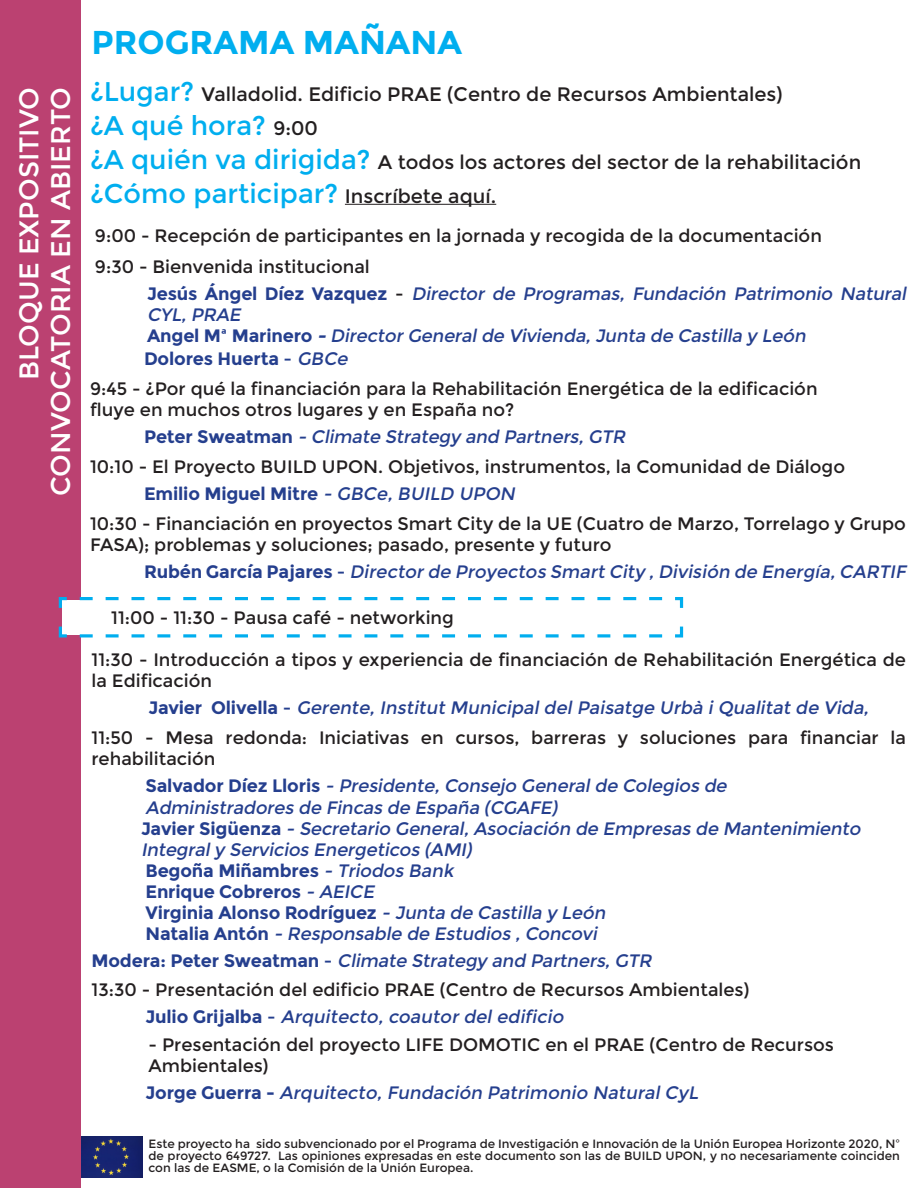
<style>
.page{position:relative;width:918px;height:1188px;background:#fff}
.page>*{position:absolute;margin:0;border:0;box-sizing:border-box;transform-origin:0 0}
.t1{font:700 33px "Montserrat";color:#00aeef}
.Texto{font:27px "Montserrat";color:#00aeef}
.Paragraph_Style_2{font:27px "Montserrat";color:#fff}
.Texto-2{font:19.5px "Montserrat";color:#231f20}
.Texto-3{font:18px/21px "Montserrat";color:#231f20}
.Texto-4{font:italic 18px/21px "Montserrat";color:#253f8e}
.Texto-5{font:700 18px "Montserrat";letter-spacing:-.01em;color:#253f8e}
.Texto-6{font:12px/12px "Montserrat";color:#231f20;text-align:justify}
.s1{font-size:27px;color:#00aeef}
.s2{font-size:19.5px;color:#231f20}
.s3{font-weight:700;font-style:normal}
.s4{font-style:normal;color:#231f20}
.s5{font-weight:700}
.s6{font-weight:400}
.s7{font-weight:400;font-style:italic}
.s8{font-style:normal}
</style>
<div class="page">
<div style="left:0;top:0;width:81px;height:1188px;background:#bb4171"></div>
<img style="left:81px;top:1137px;width:61px;height:40px">
<hr style="left:345px;top:204px;width:151px;height:1px;background:#231f20">
<svg style="left:58px;top:597px;width:626px;height:41px"></svg>
<p class="Paragraph_Style_2" style="left:13px;top:380px;width:295px;rotate:-90deg">BLOQUE EXPOSITIVO</p>
<p class="Paragraph_Style_2" style="left:45px;top:496px;width:411px;rotate:-90deg">CONVOCATORIA EN ABIERTO</p>
<p class="t1" style="left:92px;top:23px;width:372px">PROGRAMA MAÑANA</p>
<p class="Texto-2" style="left:90px;top:83px;width:694px"><span class="s1">¿Lugar?</span> Valladolid. Edificio PRAE (Centro de Recursos Ambientales)</p>
<p class="Texto" style="left:90px;top:110px;width:230px">¿A qué hora? <span class="s2">9:00</span></p>
<p class="Texto-2" style="left:90px;top:151px;width:773px"><span class="s1">¿A quién va dirigida?</span> A todos los actores del sector de la rehabilitación</p>
<p class="Texto" style="left:90px;top:178px;width:408px">¿Cómo participar? <span class="s2">Inscríbete aquí.</span></p>
<p class="Texto-3" style="left:95px;top:225px;width:729px">9:00 - Recepción de participantes en la jornada y recogida de la documentación</p>
<p class="Texto-3" style="left:95px;top:256px;width:276px">9:30 - Bienvenida institucional</p>
<p class="Texto-4" style="left:147px;top:283px;width:764px"><span class="s3">J e s ú s Á n g e l D íe z Va z q u e z</span> <span class="s4">-</span> Director de Programas, Fundación Patrimonio Natural<br>CYL,PRAE</p>
<p class="Texto-4" style="left:147px;top:325px;width:664px"><span class="s3">A n g e l M ª M a r i n e r o</span> <span class="s5">-</span> DirectorGeneralde Vivienda,Junta de Castilla y León</p>
<p class="Texto-5" style="left:144px;top:347px;width:209px">Dolores Huerta <span class="s6">-</span> <span class="s7">GBCe</span></p>
<p class="Texto-3" style="left:90px;top:378px;width:729px">9:45 - ¿Por qué la financiación para la Rehabilitación Energética de la edificación fluye en muchos otros lugares y en España no?</p>
<p class="Texto-4" style="left:144px;top:426px;width:487px"><span class="s3">P e t e r S w e a t m a n</span> - Climate Strategy and Partners,GTR</p>
<p class="Texto-3" style="left:90px;top:456px;width:757px">10:10 - El Proyecto BUILD UPON. Objetivos, instrumentos, la Comunidad de Diálogo</p>
<p class="Texto-5" style="left:144px;top:482px;width:376px">Emilio Miguel Mitre <span class="s7">- GBCe, BUILD UPON</span></p>
<p class="Texto-3" style="left:90px;top:513px;width:818px">10:30 - Financiación en proyectos Smart City de la UE (Cuatro de Marzo, Torrelago y Grupo<br>FASA); problemas y soluciones; pasado, presente y futuro</p>
<p class="Texto-4" style="left:144px;top:561px;width:767px"><span class="s3">R u b é n G a r c ía P aj a r e s</span> <span class="s8">-</span> Director de Proyectos Smart City ,División de Energía,CARTIF</p>
<p class="Texto-3" style="left:111px;top:607px;width:344px">11:00 - 11:30 - Pausa café - networking</p>
<p class="Texto-3" style="left:92px;top:649px;width:816px">11:30 - Introducción a tipos y experiencia de financiación de Rehabilitación Energética de la Edificación</p>
<p class="Texto-4" style="left:148px;top:697px;width:725px"><span class="s3">J a v i e r O l i ve l l a</span> <span class="s8">-</span> Gerente, Institut Municipal del Paisatge Urbà i Qualitat de Vida,</p>
<p class="Texto-3" style="left:92px;top:727px;width:816px">11:50 - Mesa redonda: Iniciativas en cursos, barreras y soluciones para financiar la rehabilitación</p>
<p class="Texto-4" style="left:146px;top:775px;width:586px"><span class="s3">S a l va d o r D íe z L l o r i s</span> - Presidente,Consejo Generalde Colegios de</p>
<p class="Texto-4" style="left:146px;top:797px;width:417px">Administradores de Fincas de España (CGAFE)</p>
<p class="Texto-4" style="left:141px;top:818px;width:725px"><span class="s3">J a v i e r S i g ü e n z a</span> - Secretario General,Asociación de Empresas de Mantenimiento</p>
<p class="Texto-4" style="left:141px;top:839px;width:336px">Integraly Servicios Energeticos (AMI)</p>
<p class="Texto-5" style="left:146px;top:860px;width:313px">Begoña Miñambres <span class="s7">- Triodos Bank</span></p>
<p class="Texto-5" style="left:146px;top:881px;width:234px">Enrique Cobreros <span class="s7">- AEICE</span></p>
<p class="Texto-5" style="left:146px;top:902px;width:465px">Virginia Alonso Rodríguez <span class="s7">- Junta de Castilla y León</span></p>
<p class="Texto-4" style="left:146px;top:923px;width:457px"><span class="s3">N a t a l i a A n t ó n</span> - Responsable de Estudios ,Concovi</p>
<p class="Texto-4" style="left:92px;top:950px;width:565px"><span class="s3">M o d e r a : P e te r Swe a t m a n</span> <span class="s8">-</span> Climate Strategy and Partners,GTR</p>
<p class="Texto-3" style="left:92px;top:979px;width:659px">13:30 - Presentación del edificio PRAE (Centro de Recursos Ambientales)</p>
<p class="Texto-4" style="left:146px;top:1006px;width:423px"><span class="s3">J u l i o G r ij a l b a</span> <span class="s8">-</span> Arquitecto, coautor del edificio</p>
<p class="Texto-3" style="left:148px;top:1034px;width:687px">- Presentación del proyecto LIFE DOMOTIC en el PRAE (Centro de Recursos<br>Ambientales)</p>
<p class="Texto-4" style="left:146px;top:1082px;width:558px"><span class="s3">J o r g e G u e r r a -</span> Arquitecto, Fundación Patrimonio Natural CyL</p>
<p class="Texto-6" style="left:148px;top:1138px;width:753px">Este proyecto ha sido subvencionado por el Programa de Investigación e Innovación de la Unión Europea Horizonte 2020, Nº de proyecto 649727. Las opiniones expresadas en este documento son las de BUILD UPON, y no necesariamente coinciden con las de EASME, o la Comisión de la Unión Europea.</p>
</div>
